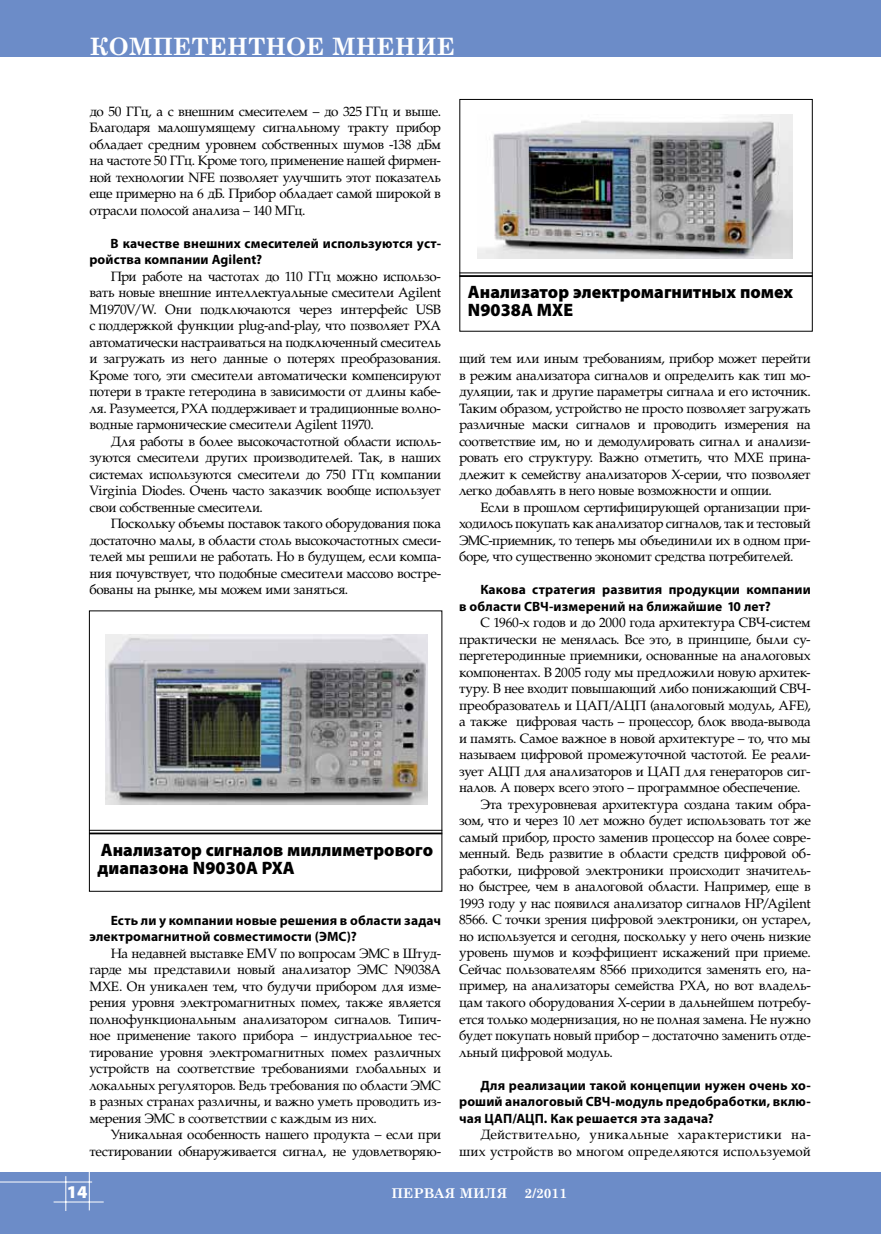
<style>
.page{position:relative;width:881px;height:1234px;background:#fff}
.page>*{position:absolute;margin:0;border:0;box-sizing:border-box;transform-origin:0 0}
.t1{font:700 24px "Century Schoolbook";color:#fff}
.t2{font:900 18px/18px "Myriad Pro";color:#000}
.t3{font:900 18px "Myriad Pro";color:#fff}
.t4{font:13.5px/16.5px "AG Palatial C";letter-spacing:-.02em;color:#000;text-align:justify}
.t5{font:700 13.5px/16.5px "Myriad Pro";letter-spacing:.01em;color:#000}
.t6{font:13.5px/16.5px "AG Palatial C";letter-spacing:.015em;color:#000;text-align:right}
.t7{font:700 13.5px "Century Schoolbook";color:#fff}
</style>
<div class="page">
<div style="left:0;top:0;width:880px;height:57px;background:#6c8cc8"></div>
<div style="left:0;top:1172px;width:880px;height:61px;background:#6c8cc8"></div>
<hr style="left:54px;top:1201px;width:50px;height:1px;background:#fff">
<hr style="left:89px;top:1171px;width:1px;height:39px;background:#fff">
<hr style="left:65px;top:1175px;width:1px;height:35px;background:#fff">
<hr style="left:0;top:1181px;width:92px;height:1px;background:#fff">
<div style="left:459px;top:99px;width:353px;height:232px;border:1px solid #000"></div>
<img style="left:477px;top:114px;width:315px;height:144px">
<hr style="left:459px;top:272px;width:353px;height:1px;background:#000">
<hr style="left:459px;top:275px;width:353px;height:2px;background:#000">
<img style="left:106px;top:634px;width:321px;height:170px">
<hr style="left:89px;top:829px;width:353px;height:1px;background:#000">
<hr style="left:89px;top:832px;width:353px;height:2px;background:#000">
<h1 class="t1" style="left:89px;top:28px;width:367px">КОМПЕТЕНТНОЕ МНЕНИЕ</h1>
<p class="t4" style="left:89px;top:103px;width:353px">до 50 ГГц, а с внешним смесителем – до 325 ГГц и выше.<br>Благодаря малошумящему сигнальному тракту прибор обладает средним уровнем собственных шумов -138 дБм на частоте 50 ГГц. Кроме того, применение нашей фирмен&shy;ной технологии NFE позволяет улучшить этот показатель еще примерно на 6 дБ. Прибор обладает самой широкой в отрасли полосой анализа – 140 МГц.</p>
<p class="t5" style="left:89px;top:234px;width:353px;text-indent:21px">В качестве внешних смесителей используются уст&shy;ройства компании Agilent?</p>
<p class="t4" style="left:89px;top:268px;width:353px;text-indent:21px">При работе на частотах до 110 ГГц можно использо&shy;вать новые внешние интеллектуальные смесители Agilent M1970V/W. Они подключаются через интерфейс USB с поддержкой функции plug-and-play, что позволяет PXA автоматически настраиваться на подключенный смеситель и загружать из него данные о потерях преобразования.<br>Кроме того, эти смесители автоматически компенсируют потери в тракте гетеродина в зависимости от длины кабе&shy;ля. Разумеется, PXA поддерживает и традиционные волно&shy;водные гармонические смесители Agilent 11970.</p>
<p class="t4" style="left:89px;top:433px;width:353px;text-indent:21px">Для работы в более высокочастотной области исполь&shy;зуются смесители других производителей. Так, в наших системах используются смесители до 750 ГГц компании Virginia Diodes. Очень часто заказчик вообще использует свои собственные смесители.</p>
<p class="t4" style="left:89px;top:515px;width:353px;text-indent:21px">Поскольку объемы поставок такого оборудования пока достаточно малы, в области столь высокочастотных смеси&shy;телей мы решили не работать. Но в будущем, если компа&shy;ния почувствует, что подобные смесители массово востре&shy;бованы на рынке, мы можем ими заняться.</p>
<h2 class="t2" style="left:97px;top:840px;width:337px">Анализатор сигналов миллиметрового диапазона N9030A PXA</h2>
<p class="t5" style="left:89px;top:911px;width:353px;text-indent:21px">Есть ли у компании новые решения в области задач электромагнитной совместимости (ЭМС)?</p>
<p class="t4" style="left:89px;top:944px;width:353px;text-indent:21px">На недавней выставке EMV по вопросам ЭМС в Штуд&shy;гарде мы представили новый анализатор ЭМС N9038A MXE. Он уникален тем, что будучи прибором для изме&shy;рения уровня электромагнитных помех, также является полнофункциональным анализатором сигналов. Типич&shy;ное применение такого прибора – индустриальное тес&shy;тирование уровня электромагнитных помех различных устройств на соответствие требованиями глобальных и локальных регуляторов. Ведь требования по области ЭМС в разных странах различны, и важно уметь проводить из&shy;мерения ЭМС в соответствии с каждым из них.</p>
<p class="t4" style="left:89px;top:1126px;width:353px;text-align:right">Уникальная особенность нашего продукта – если при тестировании обнаруживается сигнал, не удовлетворяю-</p>
<h2 class="t2" style="left:468px;top:283px;width:326px">Анализатор электромагнитных помех<br>N9038A MXE</h2>
<p class="t4" style="left:459px;top:350px;width:353px">щий тем или иным требованиям, прибор может перейти в режим анализатора сигналов и определить как тип мо&shy;дуляции, так и другие параметры сигнала и его источник.<br>Таким образом, устройство не просто позволяет загружать различные маски сигналов и проводить измерения на соответствие им, но и демодулировать сигнал и анализи&shy;ровать его структуру. Важно отметить, что MXE прина&shy;длежит к семейству анализаторов Х-серии, что позволяет легко добавлять в него новые возможности и опции.</p>
<p class="t4" style="left:459px;top:499px;width:353px;text-indent:21px">Если в прошлом сертифицирующей организации при&shy;ходилось покупать как анализатор сигналов, так и тестовый ЭМС-приемник, то теперь мы объединили их в одном при&shy;боре, что существенно экономит средства потребителей.</p>
<p class="t5" style="left:459px;top:581px;width:353px;text-indent:21px">Какова стратегия развития продукции компании в области СВЧ-измерений на ближайшие 10 лет?</p>
<p class="t4" style="left:480px;top:614px;width:332px">С 1960-х годов и до 2000 года архитектура СВЧ-систем</p>
<p class="t4" style="left:459px;top:631px;width:353px">практически не менялась. Все это, в принципе, были су-</p>
<p class="t4" style="left:459px;top:647px;width:353px">пергетеродинные приемники, основанные на аналоговых</p>
<p class="t4" style="left:459px;top:664px;width:353px">компонентах. В 2005 году мы предложили новую архитек-</p>
<p class="t4" style="left:459px;top:680px;width:353px">туру. В нее входит повышающий либо понижающий СВЧ-</p>
<p class="t4" style="left:459px;top:697px;width:353px">преобразователь и ЦАП/АЦП (аналоговый модуль, AFE),</p>
<p class="t4" style="left:459px;top:713px;width:353px">а также цифровая часть – процессор, блок ввода-вывода</p>
<p class="t4" style="left:459px;top:730px;width:353px">и память. Самое важное в новой архитектуре – то, что мы</p>
<p class="t4" style="left:459px;top:746px;width:353px">называем цифровой промежуточной частотой. Ее реали-</p>
<p class="t4" style="left:459px;top:763px;width:353px">зует АЦП для анализаторов и ЦАП для генераторов сиг-</p>
<p class="t4" style="left:459px;top:779px;width:343px">налов. А поверх всего этого – программное обеспечение.</p>
<p class="t4" style="left:480px;top:796px;width:332px">Эта трехуровневая архитектура создана таким обра-</p>
<p class="t4" style="left:459px;top:812px;width:353px">зом, что и через 10 лет можно будет использовать тот же</p>
<p class="t4" style="left:459px;top:829px;width:353px">самый прибор, просто заменив процессор на более совре-</p>
<p class="t4" style="left:459px;top:845px;width:353px">менный. Ведь развитие в области средств цифровой об-</p>
<p class="t4" style="left:459px;top:862px;width:353px">работки, цифровой электроники происходит значитель-</p>
<p class="t4" style="left:459px;top:878px;width:353px">но быстрее, чем в аналоговой области. Например, еще в</p>
<p class="t4" style="left:459px;top:895px;width:353px">1993 году у нас появился анализатор сигналов HP/Agilent</p>
<p class="t4" style="left:459px;top:911px;width:353px">8566. С точки зрения цифровой электроники, он устарел,</p>
<p class="t4" style="left:459px;top:928px;width:353px">но используется и сегодня, поскольку у него очень низкие</p>
<p class="t4" style="left:459px;top:944px;width:353px">уровень шумов и коэффициент искажений при приеме.</p>
<p class="t4" style="left:459px;top:961px;width:353px">Сейчас пользователям 8566 приходится заменять его, на-</p>
<p class="t4" style="left:459px;top:977px;width:353px">пример, на анализаторы семейства РХА, но вот владель-</p>
<p class="t4" style="left:459px;top:994px;width:353px">цам такого оборудования Х-серии в дальнейшем потребу-</p>
<p class="t4" style="left:459px;top:1010px;width:353px">ется только модернизация, но не полная замена. Не нужно</p>
<p class="t4" style="left:459px;top:1027px;width:353px">будет покупать новый прибор – достаточно заменить отде-</p>
<p class="t4" style="left:459px;top:1043px;width:155px">льный цифровой модуль.</p>
<p class="t5" style="left:459px;top:1075px;width:353px;text-align:justify;text-indent:21px">Для реализации такой концепции нужен очень хо&shy;роший аналоговый СВЧ-модуль предобработки, вклю&shy;чая ЦАП/АЦП. Как решается эта задача?</p>
<p class="t6" style="left:459px;top:1126px;width:353px">Действительно, уникальные характеристики на&shy;ших устройств во многом определяются используемой</p>
<h2 class="t3" style="left:67px;top:1181px;width:22px">14</h2>
<p class="t7" style="left:391px;top:1181px;width:117px">ПЕРВАЯ МИЛЯ</p>
<p class="t7" style="left:524px;top:1181px;width:44px">2/2011</p>
</div>
